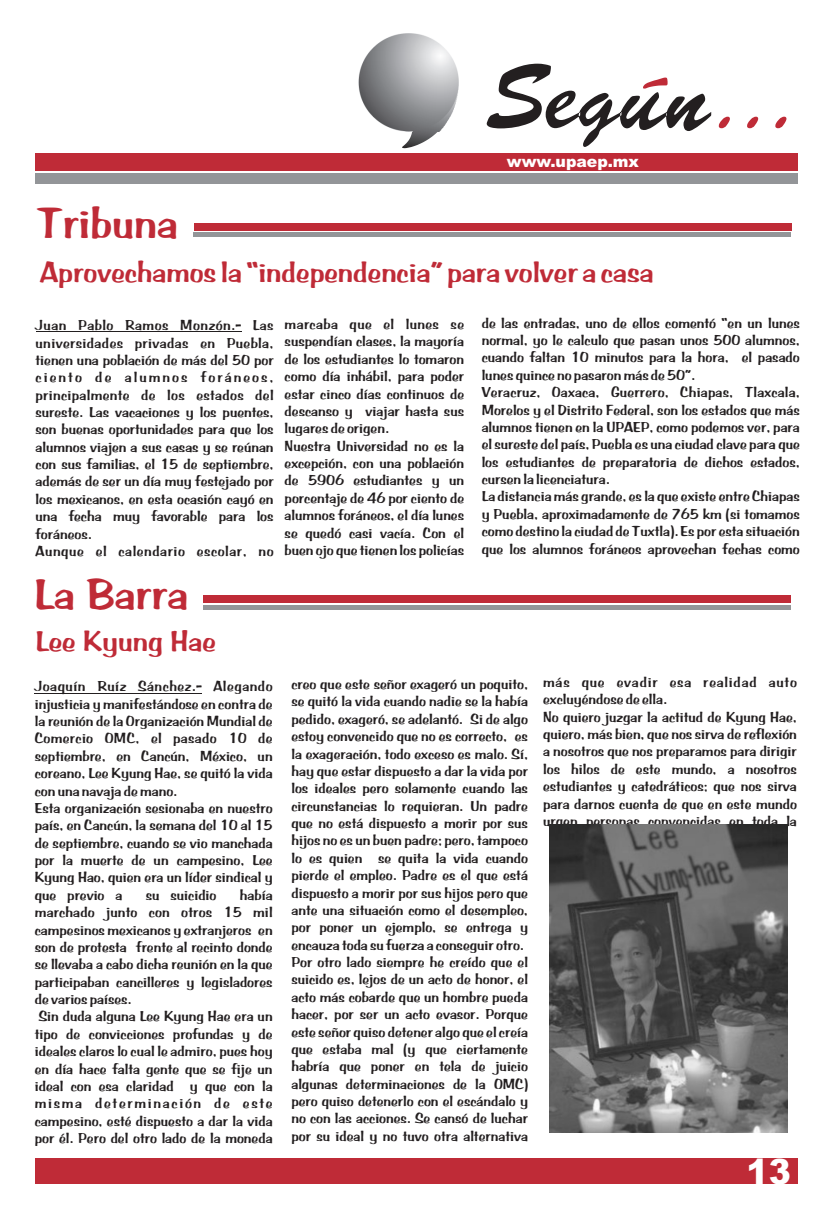
<style>
.page{position:relative;width:833px;height:1205px;background:#fff}
.page>*{position:absolute;margin:0;border:0;box-sizing:border-box;transform-origin:0 0}
.t1{font:45px "BRADDON";color:#bf2b37}
.t2{font:900 35px "Arial";color:#fff;scale:.95 1}
.t3{font:30px "BRADDON";color:#bf2b37}
.t4{font:900 15.75px "Arial";color:#fff}
.t5{font:15px/17.4px "BRADDON";color:#231f20}
</style>
<div class="page">
<div style="left:35px;top:1158px;width:763px;height:25px;background:#bf2b37"></div>
<div style="left:35px;top:153px;width:763px;height:17px;background:#bf2b37"></div>
<div style="left:35px;top:173px;width:763px;height:10px;background:#939598"></div>
<svg style="left:402px;top:131px;width:38px;height:17px"></svg>
<img style="left:358px;top:34px;width:100px;height:97px">
<svg style="left:719px;top:117px;width:67px;height:11px"></svg>
<svg style="left:487px;top:64px;width:224px;height:83px"></svg>
<div style="left:194px;top:223px;width:597px;height:7px;background:#bf2b37"></div>
<hr style="left:194px;top:233px;width:597px;height:4px;background:#939598">
<div style="left:203px;top:595px;width:588px;height:7px;background:#bf2b37"></div>
<hr style="left:203px;top:605px;width:588px;height:4px;background:#939598">
<hr style="left:36px;top:331px;width:205px;height:1px;background:#231f20">
<hr style="left:35px;top:693px;width:167px;height:1px;background:#231f20">
<img style="left:550px;top:824px;width:237px;height:309px">
<p class="t4" style="left:507px;top:156px;width:134px">www.upaep.mx</p>
<h1 class="t1" style="left:37px;top:197px;width:143px">Tribuna</h1>
<h3 class="t3" style="left:40px;top:255px;width:615px">Aprovechamos la “independencia” para volver a casa</h3>
<p class="t5" style="left:36px;top:317px;width:240px">Juan Pablo Ramos Monzón.- Las universidades privadas en Puebla, tienen una población de más del 50 por ciento de alumnos foráneos, principalmente de los estados del sureste. Las vacaciones y los puentes, son buenas oportunidades para que los alumnos viajen a sus casas y se reúnan con sus familias, el 15 de septiembre, además de ser un día muy festejado por los mexicanos, en esta ocasión cayó en una fecha muy favorable para los foráneos.<br>Aunque el calendario escolar, no</p>
<p class="t5" style="left:285px;top:316px;width:181px">marcaba que el lunes se suspendían clases, la mayoría de los estudiantes lo tomaron como día inhábil, para poder estar cinco días continuos de descanso y viajar hasta sus lugares de origen.<br>Nuestra Universidad no es la excepción, con una población de 5906 estudiantes y un porcentaje de 46 por ciento de alumnos foráneos, el día lunes se quedó casi vacía. Con el buen ojo que tienen los policías</p>
<p class="t5" style="left:482px;top:315px;width:320px">de las entradas, uno de ellos comentó “en un lunes normal, yo le calculo que pasan unos 500 alumnos, cuando faltan 10 minutos para la hora, el pasado lunes quince no pasaron más de 50”.<br>Veracruz, Oaxaca, Guerrero, Chiapas, Tlaxcala, Morelos y el Distrito Federal, son los estados que más alumnos tienen en la UPAEP, como podemos ver, para el sureste del país, Puebla es una ciudad clave para que los estudiantes de preparatoria de dichos estados, cursen la licenciatura.<br>La distancia más grande, es la que existe entre Chiapas y Puebla, aproximadamente de 765 km (si tomamos como destino la ciudad de Tuxtla). Es por esta situación que los alumnos foráneos aprovechan fechas como</p>
<h1 class="t1" style="left:34px;top:567px;width:155px">La Barra</h1>
<h3 class="t3" style="left:35px;top:623px;width:182px">Lee Kyung Hae</h3>
<p class="t5" style="left:35px;top:678px;width:239px">Joaquín Ruíz Sánchez.- Alegando injusticia y manifestándose en contra de la reunión de la Organización Mundial de Comercio OMC, el pasado 10 de septiembre, en Cancún, México, un coreano, Lee Kyung Hae, se quitó la vida con una navaja de mano.<br>Esta organización sesionaba en nuestro país, en Cancún, la semana del 10 al 15 de septiembre, cuando se vio manchada por la muerte de un campesino, Lee Kyung Hao, quien era un líder sindical y que previo a</p>
<p class="t5" style="left:35px;top:887px;width:239px;text-indent:205px">había marchado junto con otros 15 mil campesinos mexicanos y extranjeros en son de protesta frente al recinto donde se llevaba a cabo dicha reunión en la que participaban cancilleres y legisladores de varios países.<br>Sin duda alguna Lee Kyung Hae era un tipo de convicciones profundas y de ideales claros lo cual le admiro, pues hoy en día hace falta gente que se fije un ideal con esa claridad y que con la misma determinación de este campesino, esté dispuesto a dar la vida por él. Pero del otro lado de la moneda</p>
<p class="t5" style="left:146px;top:887px;width:72px">su suicidio</p>
<p class="t5" style="left:291px;top:676px;width:238px">creo que este señor exageró un poquito, se quitó la vida cuando nadie se la había pedido, exageró, se adelantó. Si de algo estoy convencido que no es correcto, es la exageración, todo exceso es malo. Sí, hay que estar dispuesto a dar la vida por los ideales pero solamente cuando las circunstancias lo requieran. Un padre que no está dispuesto a morir por sus hijos no es un buen padre; pero, tampoco lo es quien se quita la vida cuando pierde el empleo. Padre es el que está dispuesto a morir por sus hijos pero que ante una situación como el desempleo, por poner un ejemplo, se entrega y encauza toda su fuerza a conseguir otro.<br>Por otro lado siempre he creído que el suicido es, lejos de un acto de honor, el acto más cobarde que un hombre pueda hacer, por ser un acto evasor. Porque este señor quiso detener algo que el creía que estaba mal (y que ciertamente habría que poner en tela de juicio algunas determinaciones de la OMC) pero quiso detenerlo con el escándalo y no con las acciones. Se cansó de luchar por su ideal y no tuvo otra alternativa</p>
<p class="t5" style="left:543px;top:674px;width:255px">más que evadir esa realidad auto excluyéndose de ella.<br>No quiero juzgar la actitud de Kyung Hae, quiero, más bien, que nos sirva de reflexión a nosotros que nos preparamos para dirigir los hilos de este mundo, a nosotros estudiantes y catedráticos; que nos sirva para darnos cuenta de que en este mundo urgen personas convencidas en toda la</p>
<h2 class="t2" style="left:746px;top:1158px;width:48px">13</h2>
</div>
